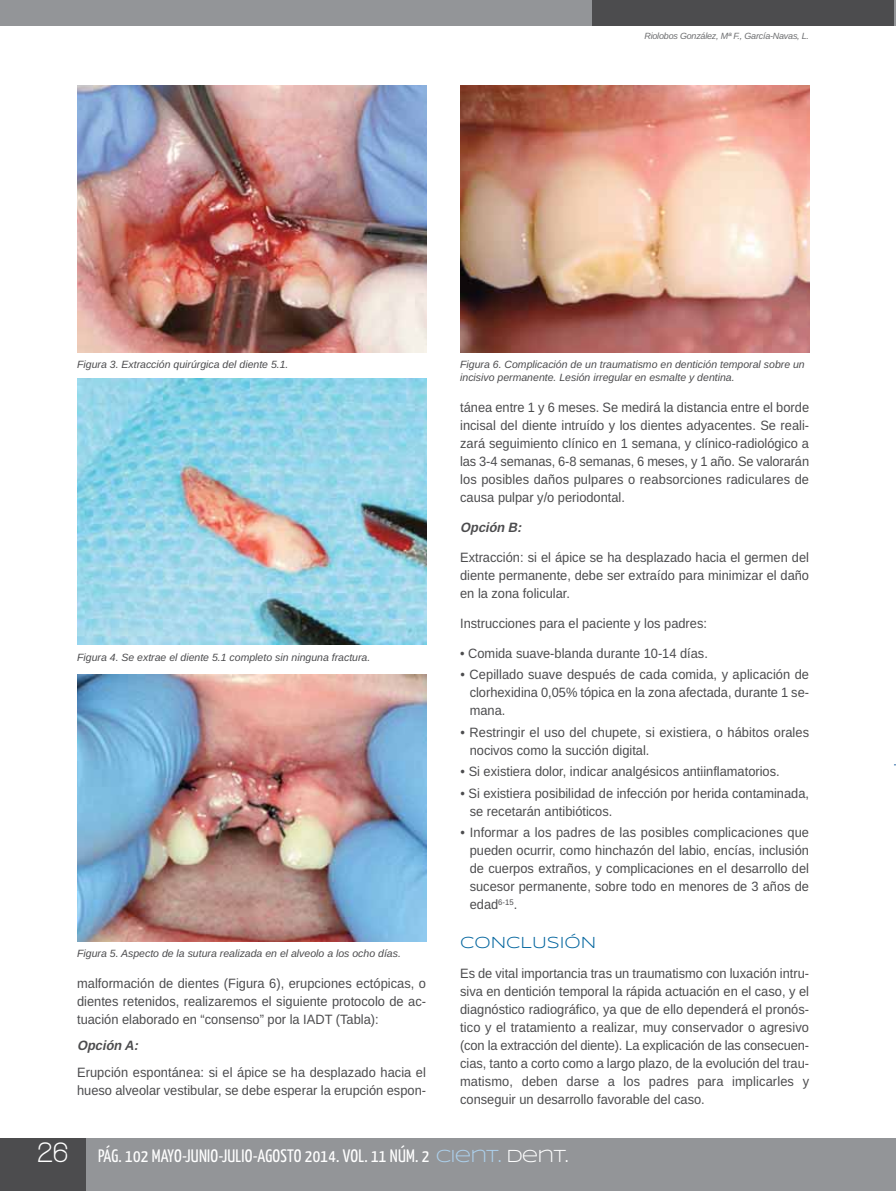
<style>
.page{position:relative;width:896px;height:1191px;background:#fff}
.page>*{position:absolute;margin:0;border:0;box-sizing:border-box;transform-origin:0 0}
.t1{font:18px "Yanone Kaffeesatz";letter-spacing:.015em;color:#fff}
.t2{font:16.5px "Syncopate";color:#00649d}
.t3{font:13.5px/18px "Arimo";color:#4c4c4e;text-align:justify;scale:.95 1}
.t4{font:italic 700 13.5px "Arimo";color:#4c4c4e;scale:.95 1}
.t5{font:italic 10.5px/12.6px "Arimo";color:#4c4c4e}
.t6{font:italic 9px "Arimo";letter-spacing:-.025em;color:#6d6e70}
.s1{font-family:"Walkway";font-weight:700;font-size:30px}
.s2{font-family:"Syncopate";color:#acd0ec}
.s3{font-family:"Syncopate"}
</style>
<div class="page">
<div style="left:0;top:1138px;width:893px;height:53px;background:#939598"></div>
<div style="left:0;top:0;width:599px;height:26px;background:#939598"></div>
<div style="left:592px;top:0;width:301px;height:26px;background:#4c4c4e"></div>
<div style="left:0;top:1138px;width:86px;height:53px;background:#4c4c4e"></div>
<img style="left:77px;top:86px;width:349px;height:266px">
<img style="left:460px;top:86px;width:348px;height:266px">
<img style="left:77px;top:378px;width:349px;height:267px">
<img style="left:77px;top:674px;width:349px;height:267px">
<hr style="left:893px;top:1138px;width:2px;height:53px;background:#939598">
<hr style="left:893px;top:0;width:2px;height:26px;background:#939598">
<p class="t6" style="left:644px;top:32px;width:166px">Riolobos González, Mª F., García-Navas, L.</p>
<p class="t5" style="left:77px;top:359px;width:213px">Figura 3. Extracción quirúrgica del diente 5.1.</p>
<p class="t5" style="left:460px;top:359px;width:346px">Figura 6. Complicación de un traumatismo en dentición temporal sobre un incisivo permanente. Lesión irregular en esmalte y dentina.</p>
<p class="t5" style="left:77px;top:652px;width:294px">Figura 4. Se extrae el diente 5.1 completo sin ninguna fractura.</p>
<p class="t5" style="left:77px;top:948px;width:325px">Figura 5. Aspecto de la sutura realizada en el alveolo a los ocho días.</p>
<p class="t3" style="left:77px;top:975px;width:368px">malformación de dientes (Figura 6), erupciones ectópicas, o dientes retenidos, realizaremos el siguiente protocolo de ac&shy;tuación elaborado en “consenso” por la IADT (Tabla):</p>
<p class="t4" style="left:77px;top:1040px;width:68px">Opción A:</p>
<p class="t3" style="left:77px;top:1064px;width:368px">Erupción espontánea: si el ápice se ha desplazado hacia el hueso alveolar vestibular, se debe esperar la erupción espon-</p>
<p class="t3" style="left:460px;top:399px;width:368px">tánea entre 1 y 6 meses. Se medirá la distancia entre el borde incisal del diente intruído y los dientes adyacentes. Se reali&shy;zará seguimiento clínico en 1 semana, y clínico-radiológico a las 3-4 semanas, 6-8 semanas, 6 meses, y 1 año. Se valorarán los posibles daños pulpares o reabsorciones radiculares de causa pulpar y/o periodontal.</p>
<p class="t4" style="left:460px;top:522px;width:69px">Opción B:</p>
<p class="t3" style="left:460px;top:549px;width:368px">Extracción: si el ápice se ha desplazado hacia el germen del diente permanente, debe ser extraído para minimizar el daño en la zona folicular.</p>
<p class="t3" style="left:460px;top:615px;width:261px">Instrucciones para el paciente y los padres:</p>
<p class="t3" style="left:460px;top:645px;width:262px">• Comida suave-blanda durante 10-14 días.</p>
<p class="t3" style="left:469px;top:666px;width:358px;text-indent:-9px">• Cepillado suave después de cada comida, y aplicación de clorhexidina 0,05% tópica en la zona afectada, durante 1 se&shy;mana.</p>
<p class="t3" style="left:469px;top:724px;width:358px;text-indent:-9px">• Restringir el uso del chupete, si existiera, o hábitos orales nocivos como la succión digital.</p>
<p class="t3" style="left:460px;top:763px;width:337px">• Si existiera dolor, indicar analgésicos antiinflamatorios.</p>
<p class="t3" style="left:469px;top:785px;width:358px;text-indent:-9px">• Si existiera posibilidad de infección por herida contaminada, se recetarán antibióticos.</p>
<p class="t3" style="left:469px;top:824px;width:358px;text-indent:-9px">• Informar a los padres de las posibles complicaciones que pueden ocurrir, como hinchazón del labio, encías, inclusión de cuerpos extraños, y complicaciones en el desarrollo del sucesor permanente, sobre todo en menores de 3 años de edad<sup>6-15</sup>.</p>
<p class="t2" style="left:460px;top:932px;width:138px">CONCLUSIÓN</p>
<p class="t3" style="left:460px;top:965px;width:369px">Es de vital importancia tras un traumatismo con luxación intru&shy;siva en dentición temporal la rápida actuación en el caso, y el diagnóstico radiográfico, ya que de ello dependerá el pronós&shy;tico y el tratamiento a realizar, muy conservador o agresivo (con la extracción del diente). La explicación de las consecuen&shy;cias, tanto a corto como a largo plazo, de la evolución del trau&shy;matismo, deben darse a los padres para implicarles y conseguir un desarrollo favorable del caso.</p>
<h1 class="t1" style="left:37px;top:1149px;width:533px"><span class="s1">26</span> PÁG. 102 MAYO-JUNIO-JULIO-AGOSTO 2014. VOL. 11 NÚM. 2 <span class="s2">CIENT.</span> <span class="s3">DENT.</span></h1>
</div>
